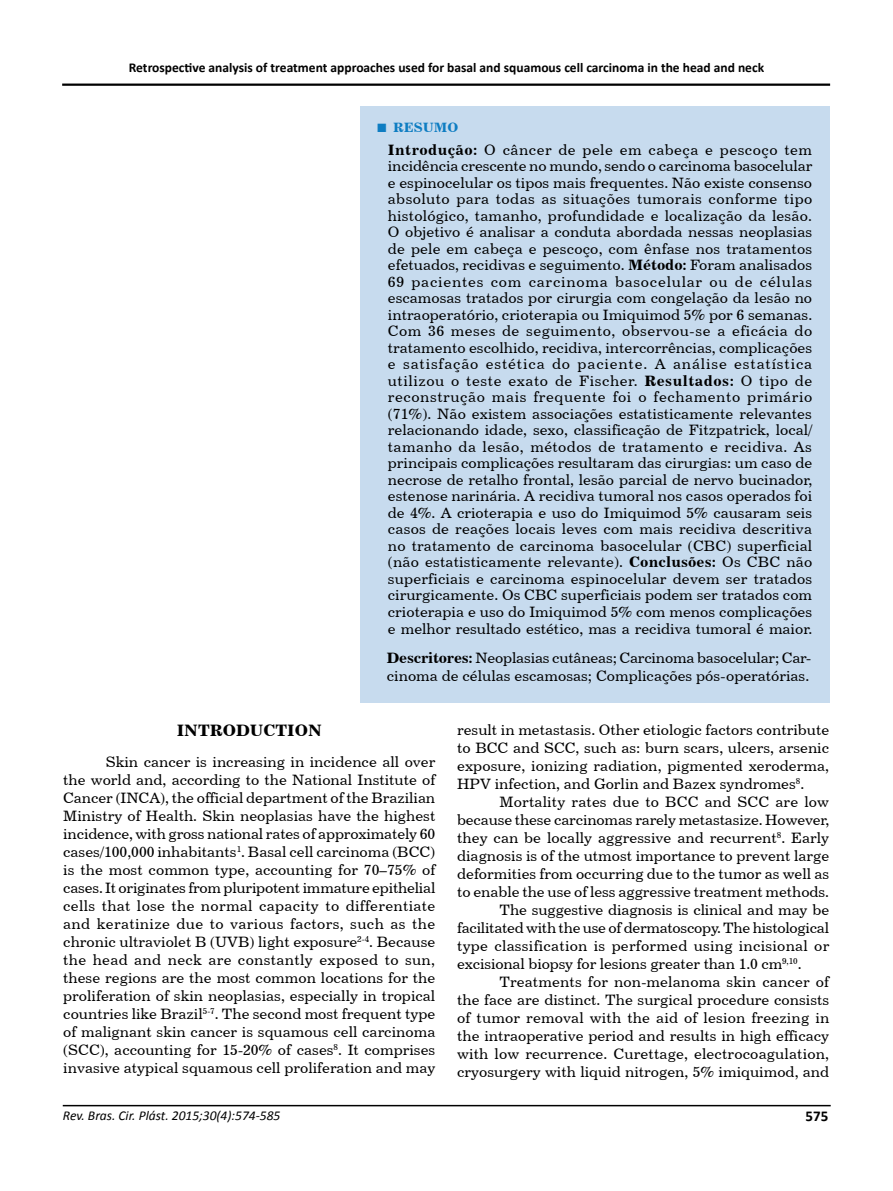
<style>
.page{position:relative;width:893px;height:1191px;background:#fff}
.page>*{position:absolute;margin:0;border:0;box-sizing:border-box;transform-origin:0 0}
.t1{font:16.5px "Century 731 BT Bold A";color:#000}
.t2{font:15px/16.5px "Century 731 BT Roman A";color:#000;text-align:justify}
.t3{font:15px "Century 731 BT Roman A";letter-spacing:-.02em;color:#000}
.t4{font:700 15px "Calibri";color:#000}
.t5{font:700 13.5px "Calibri";color:#000}
.t6{font:italic 13.5px "Calibri";color:#000}
.t7{font:13.5px "Century 731 BT Bold A";color:#0e7dc2}
.s1{font-family:"Times New Roman";font-weight:700;font-size:18px}
.s2{font-family:"Century 731 BT Bold A"}
</style>
<div class="page">
<hr style="left:63px;top:1104px;width:768px;height:2px;background:#000">
<hr style="left:62px;top:84px;width:768px;height:2px;background:#000">
<div style="left:360px;top:106px;width:470px;height:596px;background:#c7dbee"></div>
<p class="t5" style="left:129px;top:58px;width:637px">Retrospective analysis of treatment approaches used for basal and squamous cell carcinoma in the head and neck</p>
<p class="t7" style="left:377px;top:119px;width:83px"><span class="s1">■</span> RESUMO</p>
<p class="t2" style="left:388px;top:141px;width:426px"><span class="s2">Introdução:</span> O câncer de pele em cabeça e pescoço tem incidência crescente no mundo, sendo o carcinoma basocelular e espinocelular os tipos mais frequentes. Não existe consenso absoluto para todas as situações tumorais conforme tipo histológico, tamanho, profundidade e localização da lesão.<br>O objetivo é analisar a conduta abordada nessas neoplasias de pele em cabeça e pescoço, com ênfase nos tratamentos efetuados, recidivas e seguimento. <span class="s2">Método:</span> Foram analisados 69 pacientes com carcinoma basocelular ou de células escamosas tratados por cirurgia com congelação da lesão no intraoperatório, crioterapia ou Imiquimod 5% por 6 semanas.<br>Com 36 meses de seguimento, observou-se a eficácia do tratamento escolhido, recidiva, intercorrências, complicações e satisfação estética do paciente. A análise estatística utilizou o teste exato de Fischer. <span class="s2">Resultados:</span> O tipo de reconstrução mais frequente foi o fechamento primário (71%). Não existem associações estatisticamente relevantes relacionando idade, sexo, classificação de Fitzpatrick, local/ tamanho da lesão, métodos de tratamento e recidiva. As principais complicações resultaram das cirurgias: um caso de necrose de retalho frontal, lesão parcial de nervo bucinador, estenose narinária. A recidiva tumoral nos casos operados foi de 4%. A crioterapia e uso do Imiquimod 5% causaram seis casos de reações locais leves com mais recidiva descritiva no tratamento de carcinoma basocelular (CBC) superficial (não estatisticamente relevante). <span class="s2">Conclusões:</span> Os CBC não superficiais e carcinoma espinocelular devem ser tratados cirurgicamente. Os CBC superficiais podem ser tratados com crioterapia e uso do Imiquimod 5% com menos complicações e melhor resultado estético, mas a recidiva tumoral é maior.</p>
<p class="t2" style="left:387px;top:648px;width:426px;line-height:18px"><span class="s2">Descritores:</span> Neoplasias cutâneas; Carcinoma basocelular; Car&shy;cinoma de células escamosas; Complicações pós-operatórias.</p>
<p class="t2" style="left:457px;top:720px;width:374px;line-height:18px">result in metastasis. Other etiologic factors contribute to BCC and SCC, such as: burn scars, ulcers, arsenic exposure, ionizing radiation, pigmented xeroderma, HPV infection, and Gorlin and Bazex syndromes<sup>8</sup>.</p>
<p class="t2" style="left:500px;top:793px;width:331px">Mortality rates due to BCC and SCC are low</p>
<p class="t2" style="left:457px;top:811px;width:374px">because these carcinomas rarely metastasize. However,</p>
<p class="t2" style="left:457px;top:829px;width:374px">they can be locally aggressive and recurrent<sup>8</sup>. Early</p>
<p class="t2" style="left:457px;top:847px;width:374px">diagnosis is of the utmost importance to prevent large</p>
<p class="t2" style="left:457px;top:865px;width:374px">deformities from occurring due to the tumor as well as</p>
<p class="t2" style="left:457px;top:883px;width:374px">to enable the use of less aggressive treatment methods.</p>
<p class="t2" style="left:500px;top:901px;width:331px">The suggestive diagnosis is clinical and may be</p>
<p class="t3" style="left:457px;top:918px;width:373px">facilitated with the use of dermatoscopy. The histological</p>
<p class="t2" style="left:457px;top:937px;width:374px">type classification is performed using incisional or</p>
<p class="t2" style="left:457px;top:955px;width:346px">excisional biopsy for lesions greater than 1.0 cm<sup>9,10</sup>.</p>
<p class="t2" style="left:500px;top:973px;width:331px">Treatments for non-melanoma skin cancer of</p>
<p class="t2" style="left:457px;top:991px;width:374px">the face are distinct. The surgical procedure consists</p>
<p class="t2" style="left:457px;top:1009px;width:374px">of tumor removal with the aid of lesion freezing in</p>
<p class="t2" style="left:457px;top:1027px;width:374px">the intraoperative period and results in high efficacy</p>
<p class="t2" style="left:457px;top:1045px;width:373px">with low recurrence. Curettage, electrocoagulation,</p>
<p class="t2" style="left:457px;top:1063px;width:374px">cryosurgery with liquid nitrogen, 5% imiquimod, and</p>
<p class="t1" style="left:177px;top:720px;width:147px">INTRODUCTION</p>
<p class="t2" style="left:63px;top:752px;width:374px;line-height:18px;text-indent:43px">Skin cancer is increasing in incidence all over the world and, according to the National Institute of Cancer (INCA), the official department of the Brazilian Ministry of Health. Skin neoplasias have the highest incidence, with gross national rates of approximately 60 cases/100,000 inhabitants<sup>1</sup>. Basal cell carcinoma (BCC) is the most common type, accounting for 70–75% of cases. It originates from pluripotent immature epithelial cells that lose the normal capacity to differentiate and keratinize due to various factors, such as the chronic ultraviolet B (UVB) light exposure<sup>2-4</sup>. Because the head and neck are constantly exposed to sun, these regions are the most common locations for the proliferation of skin neoplasias, especially in tropical countries like Brazil<sup>5-7</sup>. The second most frequent type of malignant skin cancer is squamous cell carcinoma (SCC), accounting for 15-20% of cases<sup>8</sup>. It comprises invasive atypical squamous cell proliferation and may</p>
<p class="t6" style="left:63px;top:1105px;width:219px">Rev. Bras. Cir. Plást. 2015;30(4):574-585</p>
<p class="t4" style="left:806px;top:1105px;width:24px">575</p>
</div>
